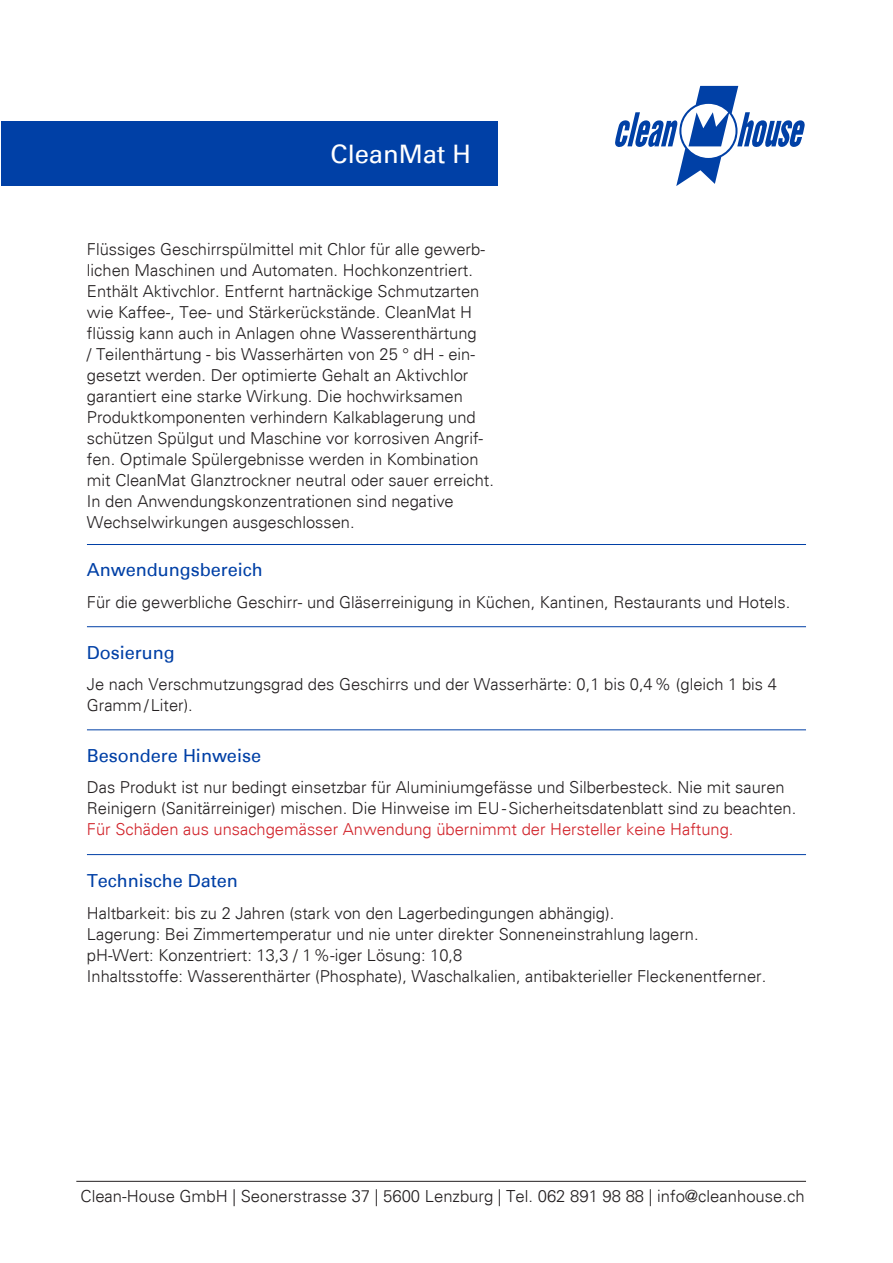
<style>
.page{position:relative;width:893px;height:1263px;background:#fff}
.page>*{position:absolute;margin:0;border:0;box-sizing:border-box;transform-origin:0 0}
.t1{font:25.5px "Univers";color:#fff}
.t2{font:18px "Univers";color:#0040a6}
.t3{font:300 16.65px "Univers";color:#231f20}
.t4{font:300 16.5px/21px "Univers";color:#231f20}
.t5{font:300 16.5px "Univers";color:#d1232a}
</style>
<div class="page">
<svg style="left:615px;top:86px;width:190px;height:100px"></svg>
<div style="left:1px;top:121px;width:496px;height:64px;background:#0040a6"></div>
<hr style="left:87px;top:544px;width:719px;height:1px;background:#0040a6">
<hr style="left:87px;top:626px;width:719px;height:1px;background:#0040a6">
<hr style="left:87px;top:729px;width:719px;height:1px;background:#0040a6">
<hr style="left:87px;top:854px;width:719px;height:1px;background:#0040a6">
<hr style="left:76px;top:1181px;width:730px;height:1px;background:#231f20">
<h1 class="t1" style="left:331px;top:139px;width:142px">CleanMat H</h1>
<p class="t4" style="left:87px;top:239px;width:409px">Flüssiges Geschirrspülmittel mit Chlor für alle gewerb&shy;lichen Maschinen und Automaten. Hochkonzentriert.<br>Enthält Aktivchlor. Entfernt hartnäckige Schmutzarten wie Kaffee-, Tee- und Stärkerückstände. CleanMat H flüssig kann auch in Anlagen ohne Wasserenthärtung<br>/ Teilenthärtung - bis Wasserhärten von 25 ° dH - ein&shy;gesetzt werden. Der optimierte Gehalt an Aktivchlor garantiert eine starke Wirkung. Die hochwirksamen Produktkomponenten verhindern Kalkablagerung und schützen Spülgut und Maschine vor korrosiven Angrif&shy;fen. Optimale Spülergebnisse werden in Kombination mit CleanMat Glanztrockner neutral oder sauer erreicht.<br>In den Anwendungskonzentrationen sind negative Wechselwirkungen ausgeschlossen.</p>
<p class="t2" style="left:87px;top:559px;width:178px">Anwendungsbereich</p>
<p class="t4" style="left:87px;top:592px;width:705px">Für die gewerbliche Geschirr- und Gläserreinigung in Küchen, Kantinen, Restaurants und Hotels.</p>
<p class="t2" style="left:87px;top:642px;width:90px">Dosierung</p>
<p class="t4" style="left:87px;top:674px;width:691px">Je nach Verschmutzungsgrad des Geschirrs und der Wasserhärte: 0,1 bis 0,4% (gleich 1 bis 4<br>Gramm/Liter).</p>
<p class="t2" style="left:87px;top:745px;width:176px">Besondere Hinweise</p>
<p class="t4" style="left:87px;top:777px;width:711px">Das Produkt ist nur bedingt einsetzbar für Aluminiumgefässe und Silberbesteck. Nie mit sauren<br>Reinigern (Sanitärreiniger) mischen. Die Hinweise im EU-Sicherheitsdatenblatt sind zu beachten.</p>
<p class="t5" style="left:87px;top:819px;width:648px">Für Schäden aus unsachgemässer Anwendung übernimmt der Hersteller keine Haftung.</p>
<p class="t2" style="left:87px;top:870px;width:153px">Technische Daten</p>
<p class="t4" style="left:87px;top:902px;width:681px">Haltbarkeit: bis zu 2 Jahren (stark von den Lagerbedingungen abhängig).<br>Lagerung: Bei Zimmertemperatur und nie unter direkter Sonneneinstrahlung lagern. pH-Wert: Konzentriert: 13,3 / 1%-iger Lösung: 10,8<br>Inhaltsstoffe: Wasserenthärter (Phosphate), Waschalkalien, antibakterieller Fleckenentferner.</p>
<p class="t3" style="left:81px;top:1186px;width:726px">Clean-House GmbH | Seonerstrasse 37 | 5600 Lenzburg | Tel. 062 891 98 88 | info@cleanhouse.ch</p>
</div>
